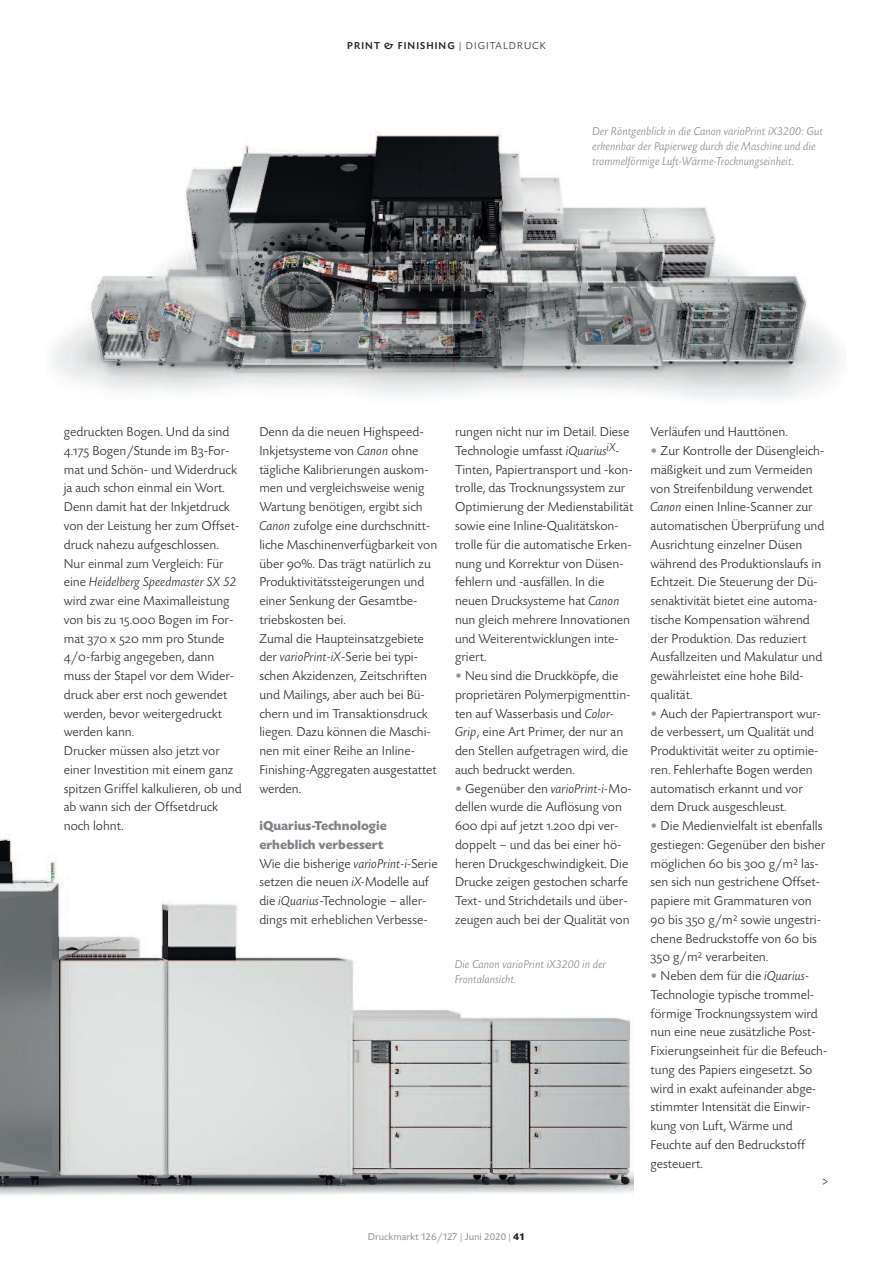
<style>
.page{position:relative;width:893px;height:1263px;background:#fff}
.page>*{position:absolute;margin:0;border:0;box-sizing:border-box;transform-origin:0 0}
.t1{font:300 13.5px/18.8px "Today SB";color:#231f20}
.t2{font:italic 300 12px/15px "Today SB";color:#808285}
.t3{font:10.5px "Today SB";color:#939598}
.t4{font:500 10.5px "Today SB";letter-spacing:.1em;color:#231f20}
.s1{font-weight:300}
.s2{font-family:"Today SB Caps Lig";font-weight:400}
.s3{font-style:italic}
.s4{font-weight:700;color:#808285}
.s5{color:#939598}
.s6{font-weight:700;color:#231f20}
</style>
<div class="page">
<img style="left:52px;top:131px;width:790px;height:268px">
<div style="left:592px;top:128px;width:237px;height:67px;background:#fff"></div>
<img style="left:0;top:834px;width:634px;height:361px">
<div style="left:455px;top:960px;width:179px;height:44px;background:#fff"></div>
<p class="t4" style="left:347px;top:40px;width:200px">PRINT &amp; FINISHING <span class="s1">| DIGITALDRUCK</span></p>
<p class="t2" style="left:592px;top:124px;width:232px">Der Röntgenblick in die Canon varioPrint iX3200: Gut erkennbar der Papierweg durch die Maschine und die trommelförmige Luft-Wärme-Trocknungseinheit.</p>
<p class="t1" style="left:64px;top:422px;width:179px">gedruckten Bogen. Und da sind<br><span class="s2">4.175</span> Bogen/Stunde im B<span class="s2">3</span>-For&shy;mat und Schön- und Widerdruck ja auch schon einmal ein Wort.<br>Denn damit hat der Inkjetdruck von der Leistung her zum Offset&shy;druck nahezu aufgeschlossen.<br>Nur einmal zum Vergleich: Für eine <span class="s3">Heidelberg Speedmaster SX 52 </span>wird zwar eine Maximalleistung von bis zu <span class="s2">15.000</span> Bogen im For&shy;mat <span class="s2">370</span> x <span class="s2">520</span> mm pro Stunde<br><span class="s2">4/0</span>-farbig angegeben, dann muss der Stapel vor dem Wider&shy;druck aber erst noch gewendet werden, bevor weitergedruckt werden kann.<br>Drucker müssen also jetzt vor einer Investition mit einem ganz spitzen Griffel kalkulieren, ob und ab wann sich der Offsetdruck noch lohnt.</p>
<p class="t1" style="left:651px;top:422px;width:139px">Verläufen und Hauttönen.</p>
<p class="t1" style="left:259px;top:422px;width:179px">Denn da die neuen Highspeed-<br>Inkjetsysteme von <span class="s3">Canon</span> ohne tägliche Kalibrierungen auskom&shy;men und vergleichsweise wenig<br>Wartung benötigen, ergibt sich<br><span class="s3">Canon</span> zufolge eine durchschnitt&shy;liche Maschinenverfügbarkeit von über <span class="s2">90</span>%. Das trägt natürlich zu<br>Produktivitätssteigerungen und einer Senkung der Gesamtbe&shy;triebskosten bei.<br>Zumal die Haupteinsatzgebiete der <span class="s3">varioPrint-iX</span>-Serie bei typi&shy;schen Akzidenzen, Zeitschriften und Mailings, aber auch bei Bü&shy;chern und im Transaktionsdruck liegen. Dazu können die Maschi&shy;nen mit einer Reihe an Inline-<br>Finishing-Aggregaten ausgestattet werden.</p>
<p class="t1" style="left:259px;top:816px;width:180px"><span class="s4">iQuarius-Technologie erheblich verbessert<br></span>Wie die bisherige <span class="s3">varioPrint-i-</span>Serie setzen die neuen <span class="s3">iX-</span>Modelle auf die <span class="s3">iQuarius</span>-Technologie – aller&shy;dings mit erheblichen Verbesse-</p>
<p class="t1" style="left:455px;top:422px;width:180px">rungen nicht nur im Detail. Diese<br>Technologie umfasst <span class="s3">iQuarius</span><sup>iX</sup><span class="s3">-<br></span>Tinten, Papiertransport und -kon&shy;trolle, das Trocknungssystem zur<br>Optimierung der Medienstabilität sowie eine Inline-Qualitätskon&shy;trolle für die automatische Erken&shy;nung und Korrektur von Düsen&shy;fehlern und -ausfällen. In die neuen Drucksysteme hat <span class="s3">Canon </span>nun gleich mehrere Innovationen und Weiterentwicklungen inte&shy;griert.</p>
<p class="t1" style="left:455px;top:666px;width:177px"><span class="s5">•</span> Neu sind die Druckköpfe, die proprietären Polymerpigmenttin&shy;ten auf Wasserbasis und <span class="s3">Color-<br>Grip</span>, eine Art Primer, der nur an den Stellen aufgetragen wird, die auch bedruckt werden.</p>
<p class="t1" style="left:455px;top:778px;width:178px"><span class="s5">•</span> Gegenüber den <span class="s3">varioPrint-i-</span>Mo&shy;dellen wurde die Auflösung von<br><span class="s2">600</span> dpi auf jetzt <span class="s2">1.200</span> dpi ver&shy;doppelt – und das bei einer hö&shy;heren Druckgeschwindigkeit. Die<br>Drucke zeigen gestochen scharfe<br>Text- und Strichdetails und über&shy;zeugen auch bei der Qualität von</p>
<p class="t2" style="left:455px;top:956px;width:153px">Die Canon varioPrint iX3200 in der<br>Frontalansicht.</p>
<p class="t1" style="left:651px;top:441px;width:175px"><span class="s5">•</span> Zur Kontrolle der Düsengleich&shy;mäßigkeit und zum Vermeiden von Streifenbildung verwendet<br><span class="s3">Canon</span> einen Inline-Scanner zur automatischen Überprüfung und<br>Ausrichtung einzelner Düsen während des Produktionslaufs in<br>Echtzeit. Die Steuerung der Dü&shy;senaktivität bietet eine automa&shy;tische Kompensation während der Produktion. Das reduziert<br>Ausfallzeiten und Makulatur und gewährleistet eine hohe Bild&shy;qualität.</p>
<p class="t1" style="left:651px;top:703px;width:172px"><span class="s5">•</span> Auch der Papiertransport wur&shy;de verbessert, um Qualität und<br>Produktivität weiter zu optimie&shy;ren. Fehlerhafte Bogen werden automatisch erkannt und vor dem Druck ausgeschleust.</p>
<p class="t1" style="left:651px;top:816px;width:176px"><span class="s5">•</span> Die Medienvielfalt ist ebenfalls gestiegen: Gegenüber den bisher möglichen <span class="s2">60</span> bis <span class="s2">300</span> g/m² las&shy;sen sich nun gestrichene Offset&shy;papiere mit Grammaturen von<br><span class="s2">90</span> bis <span class="s2">350</span> g/m² sowie ungestri&shy;chene Bedruckstoffe von <span class="s2">60</span> bis<br><span class="s2">350</span> g/m² verarbeiten.</p>
<p class="t1" style="left:651px;top:966px;width:160px"><span class="s5">•</span> Neben dem für die <span class="s3">iQuarius-</span></p>
<p class="t1" style="left:651px;top:985px;width:165px">Technologie typische trommel-</p>
<p class="t1" style="left:651px;top:1003px;width:169px">förmige Trocknungssystem wird</p>
<p class="t1" style="left:651px;top:1022px;width:167px">nun eine neue zusätzliche Post-</p>
<p class="t1" style="left:651px;top:1041px;width:178px">Fixierungseinheit für die Befeuch-</p>
<p class="t1" style="left:651px;top:1060px;width:163px">tung des Papiers eingesetzt. So</p>
<p class="t1" style="left:651px;top:1078px;width:167px">wird in exakt aufeinander abge-</p>
<p class="t1" style="left:651px;top:1097px;width:161px">stimmter Intensität die Einwir-</p>
<p class="t1" style="left:651px;top:1116px;width:144px">kung von Luft, Wärme und</p>
<p class="t1" style="left:651px;top:1135px;width:156px">Feuchte auf den Bedruckstoff</p>
<p class="t1" style="left:651px;top:1153px;width:54px">gesteuert.</p>
<p class="t1" style="left:822px;top:1172px;width:8px">&gt;</p>
<p class="t3" style="left:368px;top:1230px;width:159px">Druckmarkt 126/127 | Juni 2020 | <span class="s6">41</span></p>
</div>
